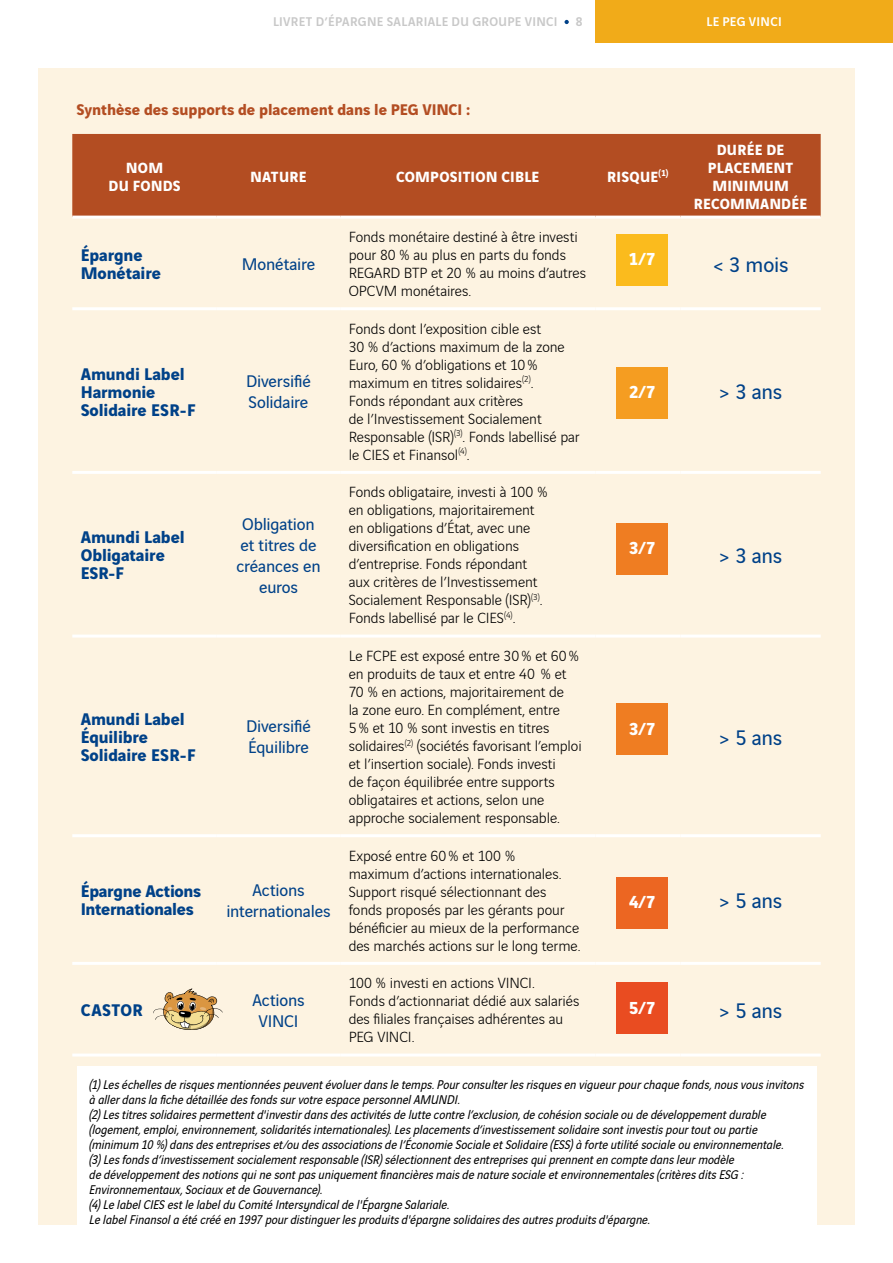
<style>
.page{position:relative;width:893px;height:1263px;background:#fff}
.page>*{position:absolute;margin:0;border:0;box-sizing:border-box;transform-origin:0 0}
.t1{font:22.5px "Vinci Sans";letter-spacing:-.01em;color:#004188}
.t2{font:700 18.6px "Vinci Sans";color:#fff}
.t3{font:700 18px/18px "Vinci Sans";letter-spacing:-.005em;color:#004188}
.t4{font:18px/21px "Vinci Sans";letter-spacing:-.01em;color:#004188;text-align:center}
._03-Sous-titre{font:700 16.5px "Vinci Sans";color:#b34d22}
.t5{font:300 15.75px/18px "Vinci Sans";letter-spacing:-.005em;color:#000}
.t6{font:700 15.75px/18px "Vinci Sans";letter-spacing:.02em;color:#fff;text-align:center}
._06-Mentions{font:italic 13.5px/15px "Vinci Sans";letter-spacing:.005em;color:#000}
.t7{font:500 13.5px "Vinci Sans";letter-spacing:.025em;color:#c8c8c8}
.t8{font:500 13.5px "Vinci Sans";letter-spacing:.02em;color:#fff}
</style>
<div class="page">
<div style="left:38px;top:68px;width:817px;height:1157px;background:#fdf3e1"></div>
<div style="left:595px;top:0;width:298px;height:43px;background:#f1ab19"></div>
<svg style="left:564px;top:20px;width:5px;height:4px"></svg>
<div style="left:77px;top:1066px;width:739px;height:171px;background:#fff"></div>
<div style="left:72px;top:134px;width:749px;height:82px;background:#b34d22"></div>
<hr style="left:72px;top:216px;width:145px;height:3px;background:#fff">
<hr style="left:217px;top:216px;width:123px;height:3px;background:#fff">
<hr style="left:340px;top:216px;width:255px;height:3px;background:#fff">
<hr style="left:595px;top:216px;width:85px;height:3px;background:#fff">
<hr style="left:680px;top:216px;width:141px;height:3px;background:#fff">
<hr style="left:72px;top:307px;width:145px;height:3px;background:#fff">
<hr style="left:217px;top:307px;width:123px;height:3px;background:#fff">
<hr style="left:340px;top:307px;width:255px;height:3px;background:#fff">
<hr style="left:595px;top:307px;width:85px;height:3px;background:#fff">
<hr style="left:680px;top:307px;width:141px;height:3px;background:#fff">
<hr style="left:72px;top:471px;width:145px;height:3px;background:#fff">
<hr style="left:217px;top:471px;width:123px;height:3px;background:#fff">
<hr style="left:340px;top:471px;width:255px;height:3px;background:#fff">
<hr style="left:595px;top:471px;width:85px;height:3px;background:#fff">
<hr style="left:680px;top:471px;width:141px;height:3px;background:#fff">
<hr style="left:72px;top:634px;width:145px;height:3px;background:#fff">
<hr style="left:217px;top:634px;width:123px;height:3px;background:#fff">
<hr style="left:340px;top:634px;width:255px;height:3px;background:#fff">
<hr style="left:595px;top:634px;width:85px;height:3px;background:#fff">
<hr style="left:680px;top:634px;width:141px;height:3px;background:#fff">
<hr style="left:72px;top:834px;width:145px;height:3px;background:#fff">
<hr style="left:217px;top:834px;width:123px;height:3px;background:#fff">
<hr style="left:340px;top:834px;width:255px;height:3px;background:#fff">
<hr style="left:595px;top:834px;width:85px;height:3px;background:#fff">
<hr style="left:680px;top:834px;width:141px;height:3px;background:#fff">
<hr style="left:72px;top:962px;width:145px;height:3px;background:#fff">
<hr style="left:217px;top:962px;width:123px;height:3px;background:#fff">
<hr style="left:340px;top:962px;width:255px;height:3px;background:#fff">
<hr style="left:595px;top:962px;width:85px;height:3px;background:#fff">
<hr style="left:680px;top:962px;width:141px;height:3px;background:#fff">
<hr style="left:72px;top:1053px;width:145px;height:3px;background:#fff">
<hr style="left:217px;top:1053px;width:123px;height:3px;background:#fff">
<hr style="left:340px;top:1053px;width:255px;height:3px;background:#fff">
<hr style="left:595px;top:1053px;width:85px;height:3px;background:#fff">
<hr style="left:680px;top:1053px;width:141px;height:3px;background:#fff">
<svg style="left:153px;top:988px;width:70px;height:42px"></svg>
<div style="left:617px;top:234px;width:51px;height:52px;background:#fbbb1d"></div>
<div style="left:617px;top:523px;width:51px;height:52px;background:#ef7d22"></div>
<div style="left:617px;top:367px;width:51px;height:52px;background:#f59d21"></div>
<div style="left:617px;top:703px;width:51px;height:52px;background:#ef7d22"></div>
<div style="left:617px;top:877px;width:51px;height:52px;background:#ec6622"></div>
<div style="left:617px;top:982px;width:51px;height:52px;background:#e94c21"></div>
<p class="t7" style="left:273px;top:12px;width:286px">LIVRET D’ÉPARGNE SALARIALE DU GROUPE VINCI</p>
<p class="t7" style="left:576px;top:12px;width:8px">8</p>
<p class="t8" style="left:706px;top:12px;width:77px">LE PEG VINCI</p>
<p class="_03-Sous-titre" style="left:77px;top:96px;width:395px">Synthèse des supports de placement dans le PEG VINCI :</p>
<p class="t6" style="left:108px;top:157px;width:74px">NOM<br>DU FONDS</p>
<p class="t6" style="left:251px;top:166px;width:57px">NATURE</p>
<p class="t6" style="left:396px;top:166px;width:145px">COMPOSITION CIBLE</p>
<p class="t6" style="left:607px;top:166px;width:63px">RISQUE<sup>(1)</sup></p>
<p class="t3" style="left:81px;top:244px;width:82px">Épargne<br>Monétaire</p>
<p class="t4" style="left:242px;top:252px;width:75px">Monétaire</p>
<p class="t3" style="left:81px;top:363px;width:117px">Amundi Label<br>Harmonie<br>Solidaire ESR-F</p>
<p class="t4" style="left:246px;top:369px;width:66px;text-align:left">Diversifié<br>Solidaire</p>
<p class="t3" style="left:81px;top:526px;width:105px">Amundi Label<br>Obligataire<br>ESR-F</p>
<p class="t4" style="left:236px;top:512px;width:86px">Obligation et titres de créances en euros</p>
<p class="t3" style="left:81px;top:708px;width:117px">Amundi Label<br>Équilibre<br>Solidaire ESR-F</p>
<p class="t4" style="left:246px;top:714px;width:66px;text-align:left">Diversifié<br>Équilibre</p>
<p class="t3" style="left:81px;top:881px;width:122px">Épargne Actions<br>Internationales</p>
<p class="t4" style="left:226px;top:878px;width:106px">Actions internationales</p>
<p class="t3" style="left:81px;top:999px;width:63px">CASTOR</p>
<p class="t4" style="left:252px;top:987px;width:54px">Actions<br>VINCI</p>
<p class="t5" style="left:349px;top:227px;width:239px">Fonds monétaire destiné à être investi pour 80 % au plus en parts du fonds<br>REGARD BTP et 20 % au moins d’autres<br>OPCVM monétaires.</p>
<p class="t5" style="left:349px;top:318px;width:232px">Fonds dont l’exposition cible est<br>30 % d’actions maximum de la zone<br>Euro, 60 % d’obligations et 10 % maximum en titres solidaires<sup>(2)</sup>.<br>Fonds répondant aux critères<br>de l’Investissement Socialement<br>Responsable (ISR)<sup>(3)</sup>. Fonds labellisé par le CIES et Finansol<sup>(4)</sup>.</p>
<p class="t5" style="left:349px;top:482px;width:201px">Fonds obligataire, investi à 100 % en obligations, majoritairement en obligations d’État, avec une diversification en obligations d’entreprise. Fonds répondant aux critères de l’Investissement Socialement Responsable (ISR)<sup>(3)</sup>.<br>Fonds labellisé par le CIES<sup>(4)</sup>.</p>
<p class="t5" style="left:349px;top:645px;width:235px">Le FCPE est exposé entre 30 % et 60 % en produits de taux et entre 40 % et 70 % en actions, majoritairement de<br>la zone euro. En complément, entre<br>5 % et 10 % sont investis en titres solidaires<sup>(2)</sup> (sociétés favorisant l’emploi et l’insertion sociale). Fonds investi<br>de façon équilibrée entre supports obligataires et actions, selon une approche socialement responsable.</p>
<p class="t5" style="left:349px;top:845px;width:233px">Exposé entre 60 % et 100 %<br>maximum d’actions internationales.<br>Support risqué sélectionnant des fonds proposés par les gérants pour bénéficier au mieux de la performance des marchés actions sur le long terme.</p>
<p class="t5" style="left:349px;top:973px;width:232px">100 % investi en actions VINCI.<br>Fonds d’actionnariat dédié aux salariés des filiales françaises adhérentes au<br>PEG VINCI.</p>
<p class="t2" style="left:629px;top:244px;width:28px">1/7</p>
<p class="t2" style="left:629px;top:377px;width:28px">2/7</p>
<p class="t2" style="left:629px;top:533px;width:28px">3/7</p>
<p class="t2" style="left:629px;top:714px;width:28px">3/7</p>
<p class="t2" style="left:629px;top:887px;width:28px">4/7</p>
<p class="t2" style="left:629px;top:993px;width:28px">5/7</p>
<p class="t6" style="left:694px;top:139px;width:115px">DURÉE DE<br>PLACEMENT<br>MINIMUM<br>RECOMMANDÉE</p>
<p class="t1" style="left:713px;top:248px;width:77px">&lt; 3 mois</p>
<p class="t1" style="left:719px;top:375px;width:65px">&gt; 3 ans</p>
<p class="t1" style="left:719px;top:539px;width:65px">&gt; 3 ans</p>
<p class="t1" style="left:719px;top:720px;width:65px">&gt; 5 ans</p>
<p class="t1" style="left:719px;top:884px;width:65px">&gt; 5 ans</p>
<p class="t1" style="left:719px;top:994px;width:65px">&gt; 5 ans</p>
<p class="_06-Mentions" style="left:89px;top:1076px;width:716px">(1) Les échelles de risques mentionnées peuvent évoluer dans le temps. Pour consulter les risques en vigueur pour chaque fonds, nous vous invitons à aller dans la fiche détaillée des fonds sur votre espace personnel AMUNDI.</p>
<p class="_06-Mentions" style="left:89px;top:1106px;width:696px">(2) Les titres solidaires permettent d'investir dans des activités de lutte contre l’exclusion, de cohésion sociale ou de développement durable (logement, emploi, environnement, solidarités internationales). Les placements d’investissement solidaire sont investis pour tout ou partie (minimum 10 %) dans des entreprises et/ou des associations de l’Économie Sociale et Solidaire (ESS) à forte utilité sociale ou environnementale.</p>
<p class="_06-Mentions" style="left:89px;top:1151px;width:656px">(3) Les fonds d’investissement socialement responsable (ISR) sélectionnent des entreprises qui prennent en compte dans leur modèle de développement des notions qui ne sont pas uniquement financières mais de nature sociale et environnementales (critères dits ESG :<br>Environnementaux, Sociaux et de Gouvernance).</p>
<p class="_06-Mentions" style="left:89px;top:1196px;width:362px">(4) Le label CIES est le label du Comité Intersyndical de l'Épargne Salariale.</p>
<p class="_06-Mentions" style="left:89px;top:1211px;width:562px">Le label Finansol a été créé en 1997 pour distinguer les produits d'épargne solidaires des autres produits d'épargne.</p>
</div>
